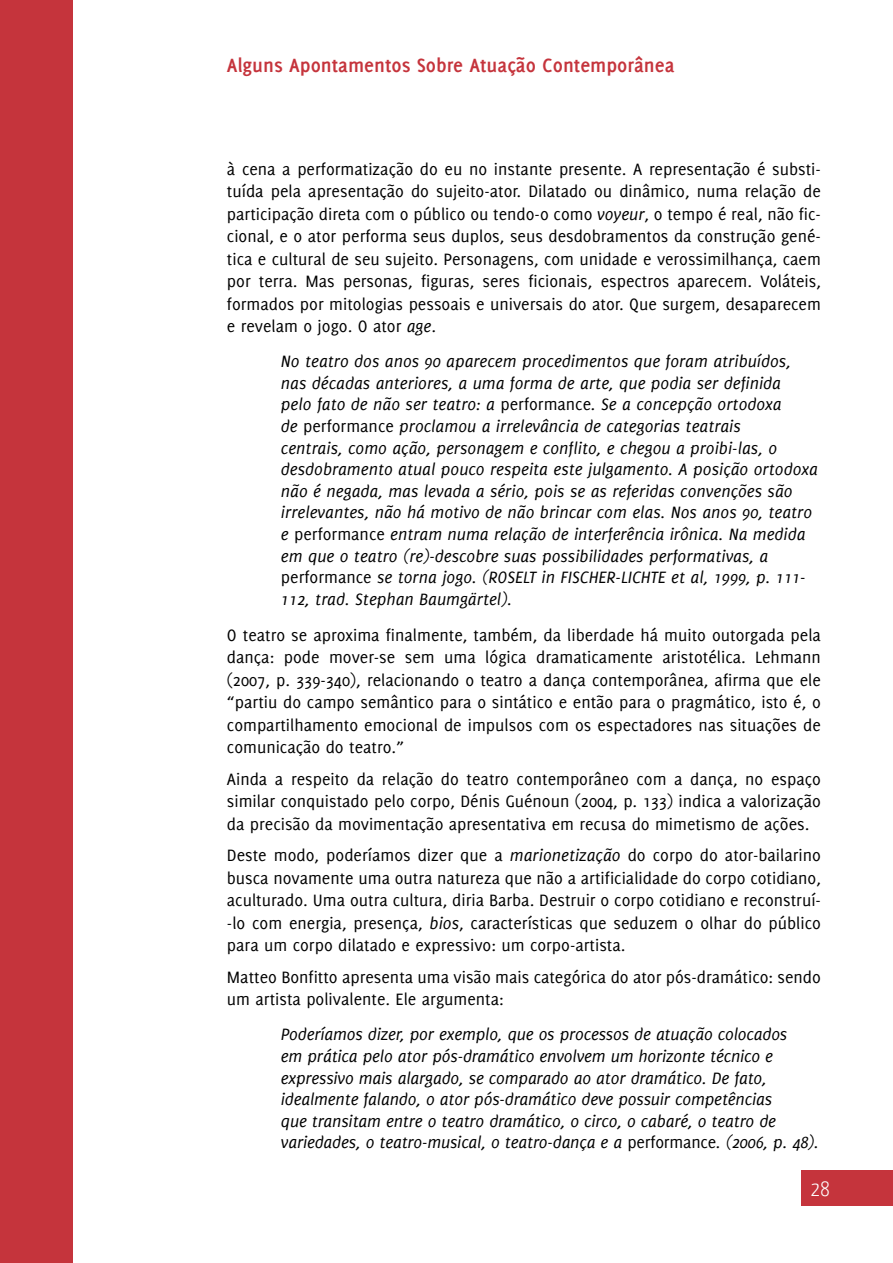
<style>
.page{position:relative;width:893px;height:1263px;background:#fff}
.page>*{position:absolute;margin:0;border:0;box-sizing:border-box;transform-origin:0 0}
.t1{font:700 21px "Delicious";color:#c5343c}
.t2{font:300 21px "Yanone Kaffeesatz";color:#fff}
.t3{font:18px/22.5px "Delicious";color:#000;text-align:justify}
.t4{font:italic 18px/21.6px "Delicious";color:#000}
.s1{font-style:italic}
.s2{font-style:normal}
</style>
<div class="page">
<div style="left:802px;top:1170px;width:91px;height:36px;background:#c5343c"></div>
<div style="left:0;top:0;width:72px;height:1263px;background:#c5343c"></div>
<p class="t1" style="left:227px;top:53px;width:449px">Alguns Apontamentos Sobre Atuação Contemporânea</p>
<p class="t3" style="left:227px;top:157px;width:596px">à cena a performatização do eu no instante presente. A representação é substi&shy;tuída pela apresentação do sujeito-ator. Dilatado ou dinâmico, numa relação de participação direta com o público ou tendo-o como <span class="s1">voyeur</span>, o tempo é real, não fic&shy;cional, e o ator performa seus duplos, seus desdobramentos da construção gené&shy;tica e cultural de seu sujeito. Personagens, com unidade e verossimilhança, caem por terra. Mas personas, figuras, seres ficionais, espectros aparecem. Voláteis, formados por mitologias pessoais e universais do ator. Que surgem, desaparecem e revelam o jogo. O ator <span class="s1">age</span>.</p>
<p class="t4" style="left:281px;top:350px;width:539px">No teatro dos anos 90 aparecem procedimentos que foram atribuídos, nas décadas anteriores, a uma forma de arte, que podia ser definida<br>pelo fato de não ser teatro: a <span class="s2">performance</span>. Se a concepção ortodoxa<br>de <span class="s2">performance</span> proclamou a irrelevância de categorias teatrais<br>centrais, como ação, personagem e conflito, e chegou a proibi-las, o desdobramento atual pouco respeita este julgamento. A posição ortodoxa não é negada, mas levada a sério, pois se as referidas convenções são irrelevantes, não há motivo de não brincar com elas. Nos anos 90, teatro e <span class="s2">performance</span> entram numa relação de interferência irônica. Na medida em que o teatro (re)-descobre suas possibilidades performativas, a <span class="s2">performance</span> se torna jogo. (ROSELT in FISCHER-LICHTE et al, 1999, p. 111- 112, trad. Stephan Baumgärtel).</p>
<p class="t3" style="left:227px;top:623px;width:595px">O teatro se aproxima finalmente, também, da liberdade há muito outorgada pela dança: pode mover-se sem uma lógica dramaticamente aristotélica. Lehmann (2007, p. 339-340), relacionando o teatro a dança contemporânea, afirma que ele “partiu do campo semântico para o sintático e então para o pragmático, isto é, o compartilhamento emocional de impulsos com os espectadores nas situações de comunicação do teatro.”</p>
<p class="t3" style="left:227px;top:767px;width:596px">Ainda a respeito da relação do teatro contemporâneo com a dança, no espaço similar conquistado pelo corpo, Dénis Guénoun (2004, p. 133) indica a valorização da precisão da movimentação apresentativa em recusa do mimetismo de ações.</p>
<p class="t3" style="left:227px;top:844px;width:596px">Deste modo, poderíamos dizer que a <span class="s1">marionetização</span> do corpo do ator-bailarino busca novamente uma outra natureza que não a artificialidade do corpo cotidiano, aculturado. Uma outra cultura, diria Barba. Destruir o corpo cotidiano e reconstruí--lo com energia, presença, <span class="s1">bios</span>, características que seduzem o olhar do público para um corpo dilatado e expressivo: um corpo-artista.</p>
<p class="t3" style="left:227px;top:965px;width:596px">Matteo Bonfitto apresenta uma visão mais categórica do ator pós-dramático: sendo um artista polivalente. Ele argumenta:</p>
<p class="t4" style="left:281px;top:1024px;width:539px">Poderíamos dizer, por exemplo, que os processos de atuação colocados<br>em prática pelo ator pós-dramático envolvem um horizonte técnico e expressivo mais alargado, se comparado ao ator dramático. De fato, idealmente falando, o ator pós-dramático deve possuir competências<br>que transitam entre o teatro dramático, o circo, o cabaré, o teatro de variedades, o teatro-musical, o teatro-dança e a <span class="s2">performance</span>. (2006, p. 48).</p>
<p class="t2" style="left:811px;top:1175px;width:20px">28</p>
</div>
